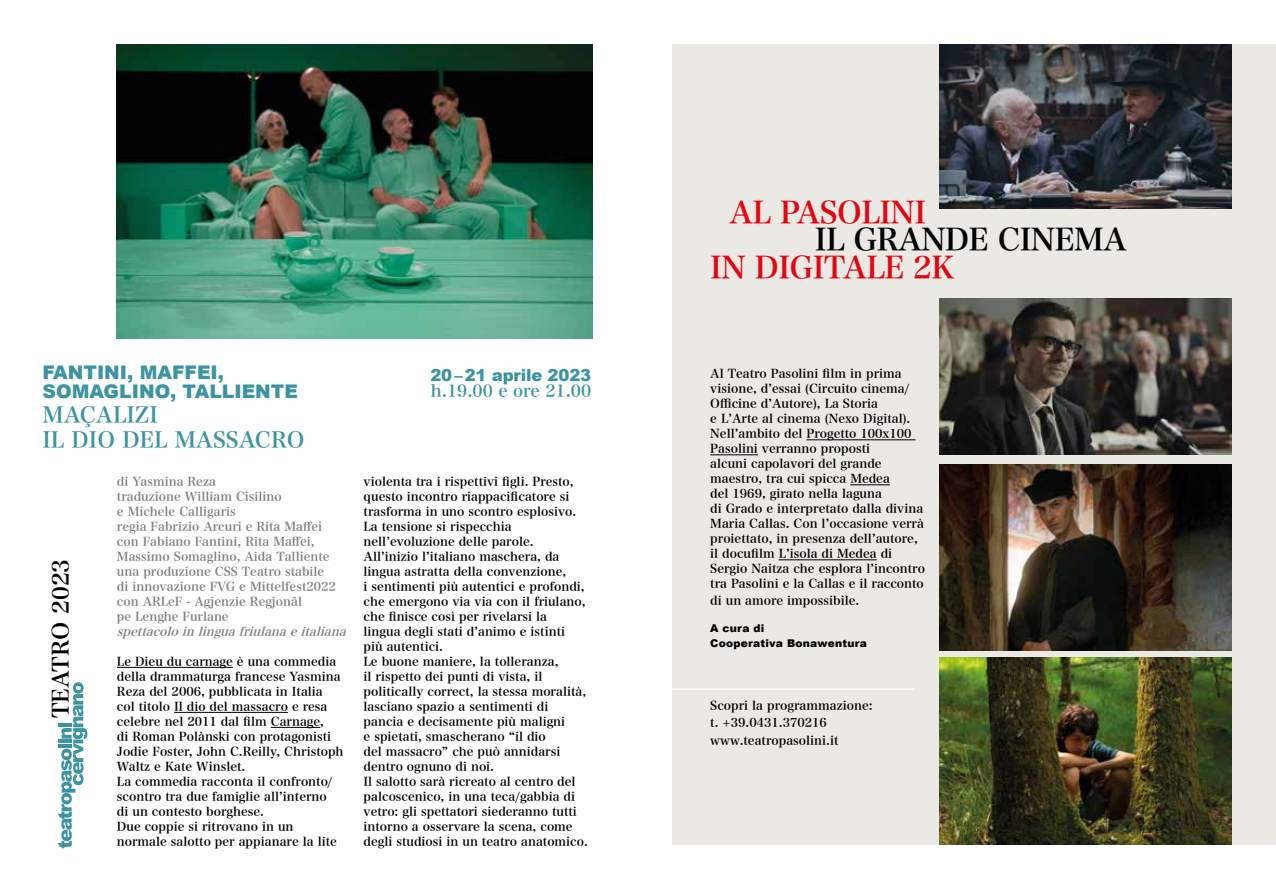
<style>
.page{position:relative;width:1276px;height:893px;background:#fff}
.page>*{position:absolute;margin:0;border:0;box-sizing:border-box;transform-origin:0 0}
.t1{font:30.3px "Hira Min Pro N W6";letter-spacing:-.02em;color:#e30613}
.t2{font:30.3px "Hira Min Pro N W6";letter-spacing:-.02em;color:#000}
.t3{font:22.35px "Hira Min Pro N W6";color:#000}
.t4{font:21.75px/25px "Hira Min Pro N W6";color:#3c94a1}
.t5{font:900 18.75px/19px "Arial";color:#3c94a1}
.t6{font:16.5px "Hira Min Pro N W6";color:#3c94a1}
.t7{font:900 16.5px "Arial";letter-spacing:-.01em;color:#3c94a1}
.t8{font:12px/15px "Hira Min Pro N W6";color:#000}
.t9{font:12px/15px "Hira Min Pro N W6";color:#7e7e7d}
.t10{font:italic 12px "Hira Min Pro N W6";color:#7e7e7d}
.t11{font:900 10.65px/15.5px "Arial";letter-spacing:.02em;color:#000}
</style>
<div class="page">
<div style="left:672px;top:44px;width:604px;height:801px;background:#eae9e4"></div>
<hr style="left:117px;top:667px;width:116px;height:1px;background:#000">
<hr style="left:174px;top:712px;width:114px;height:1px;background:#000">
<hr style="left:271px;top:727px;width:49px;height:1px;background:#000">
<svg style="left:58px;top:682px;width:29px;height:166px"></svg>
<img style="left:117px;top:44px;width:475px;height:295px">
<hr style="left:806px;top:439px;width:109px;height:1px;background:#000">
<hr style="left:710px;top:454px;width:48px;height:1px;background:#000">
<hr style="left:850px;top:484px;width:40px;height:1px;background:#000">
<hr style="left:778px;top:559px;width:98px;height:1px;background:#000">
<img style="left:940px;top:658px;width:291px;height:187px">
<img style="left:940px;top:464px;width:291px;height:187px">
<img style="left:940px;top:44px;width:291px;height:164px">
<img style="left:940px;top:298px;width:291px;height:157px">
<hr style="left:663px;top:688px;width:251px;height:2px;background:#fff">
<h3 class="t5" style="left:43px;top:362px;width:257px">FANTINI, MAFFEI,<br>SOMAGLINO, TALLIENTE</h3>
<h3 class="t4" style="left:43px;top:401px;width:263px">MAÇALIZI<br>IL DIO DEL MASSACRO</h3>
<h2 class="t3" style="left:41px;top:718px;width:161px;rotate:-90deg">TEATRO 2023</h2>
<p class="t9" style="left:117px;top:473px;width:220px">di Yasmina Reza<br>traduzione William Cisilino<br>e Michele Calligaris<br>regia Fabrizio Arcuri e Rita Maffei con Fabiano Fantini, Rita Maffei,<br>Massimo Somaglino, Aida Talliente una produzione CSS Teatro stabile di innovazione FVG e Mittelfest2022 con ARLeF - Agjenzie Regjonâl<br>pe Lenghe Furlane</p>
<p class="t10" style="left:117px;top:620px;width:235px">spettacoloinlinguafriulanaeitaliana</p>
<p class="t8" style="left:117px;top:653px;width:228px">Le Dieu du carnage è una commedia della drammaturga francese Yasmina Reza del 2006, pubblicata in Italia col titolo Il dio del massacro e resa celebre nel 2011 dal film Carnage,<br>di Roman Polànski con protagonisti Jodie Foster, John C.Reilly, Christoph Waltz e Kate Winslet.<br>La commedia racconta il confronto/ scontro tra due famiglie all’interno<br>di un contesto borghese.<br>Due coppie si ritrovano in un normale salotto per appianare la lite</p>
<h3 class="t7" style="left:430px;top:363px;width:162px">20–21 aprile 2023</h3>
<h3 class="t6" style="left:431px;top:377px;width:162px">h.19.00 e ore 21.00</h3>
<p class="t8" style="left:364px;top:473px;width:226px">violenta tra i rispettivi figli. Presto, questo incontro riappacificatore si trasforma in uno scontro esplosivo.<br>La tensione si rispecchia nell’evoluzione delle parole.<br>All’inizio l’italiano maschera, da lingua astratta della convenzione,<br>i sentimenti più autentici e profondi, che emergono via via con il friulano, che finisce così per rivelarsi la<br>lingua degli stati d’animo e istinti<br>più autentici.<br>Le buone maniere, la tolleranza,<br>il rispetto dei punti di vista, il politically correct, la stessa moralità, lasciano spazio a sentimenti di pancia e decisamente più maligni<br>e spietati, smascherano “il dio<br>del massacro” che può annidarsi dentro ognuno di noi.<br>Il salotto sarà ricreato al centro del palcoscenico, in una teca/gabbia di vetro: gli spettatori siederanno tutti intorno a osservare la scena, come degli studiosi in un teatro anatomico.</p>
<h1 class="t1" style="left:729px;top:186px;width:198px">AL PASOLINI</h1>
<h1 class="t2" style="left:815px;top:213px;width:314px">IL GRANDE CINEMA</h1>
<h1 class="t1" style="left:710px;top:241px;width:245px">IN DIGITALE 2K</h1>
<p class="t8" style="left:710px;top:365px;width:216px">Al Teatro Pasolini film in prima visione, d’essai (Circuito cinema/ Officine d’Autore), La Storia<br>e L’Arte al cinema (Nexo Digital).<br>Nell’ambito del Progetto 100x100<br>Pasolini verranno proposti<br>alcuni capolavori del grande maestro, tra cui spicca Medea<br>del 1969, girato nella laguna<br>di Grado e interpretato dalla divina Maria Callas. Con l’occasione verrà proiettato, in presenza dell’autore, il docufilm L’isola di Medea di Sergio Naitza che esplora l’incontro tra Pasolini e la Callas e il racconto</p>
<p class="t8" style="left:710px;top:592px;width:150px">di un amore impossibile.</p>
<p class="t11" style="left:710px;top:620px;width:158px">A cura di<br>Cooperativa Bonawentura</p>
<p class="t8" style="left:710px;top:696px;width:164px;line-height:17.4px">Scopri la programmazione: t. +39.0431.370216 www.teatropasolini.it</p>
</div>
